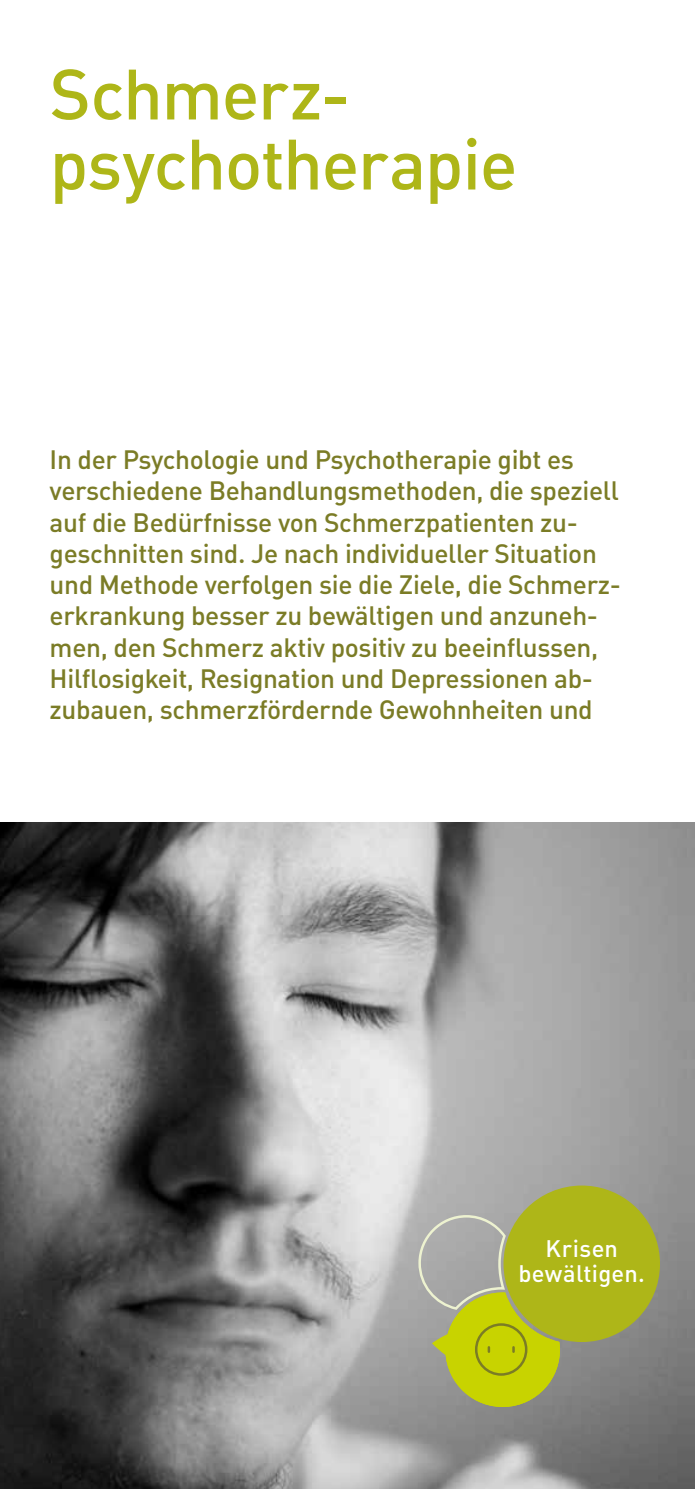
<style>
.page{position:relative;width:695px;height:1489px;background:#fff}
.page>*{position:absolute;margin:0;border:0;box-sizing:border-box;transform-origin:0 0}
.t1{font:500 70px/70px "DINOT";letter-spacing:-.02em;color:#aeb618}
.t2{font:500 26.25px/31.2px "DINOT";letter-spacing:-.015em;color:#7b7c26}
.t3{font:500 23.75px/25px "DINOT";letter-spacing:.015em;color:#fff;text-align:center}
</style>
<div class="page">
<img style="left:0;top:822px;width:686px;height:666px">
<svg style="left:417px;top:1185px;width:243px;height:223px;background:#a8ad51"></svg>
<h1 class="t1" style="left:50px;top:58px;width:469px">Schmerz&shy;psychotherapie</h1>
<p class="t2" style="left:50px;top:443px;width:573px">In der Psychologie und Psychotherapie gibt es verschiedene Behandlungsmethoden, die speziell auf die Bedürfnisse von Schmerzpatienten zu&shy;geschnitten sind. Je nach individueller Situation und Methode verfolgen sie die Ziele, die Schmerz&shy;erkrankung besser zu bewältigen und anzuneh&shy;men, den Schmerz aktiv positiv zu beeinflussen, Hilflosigkeit, Resignation und Depressionen ab&shy;zubauen, schmerzfördernde Gewohnheiten und</p>
<p class="t3" style="left:518px;top:1234px;width:128px">Krisen bewältigen.</p>
</div>
